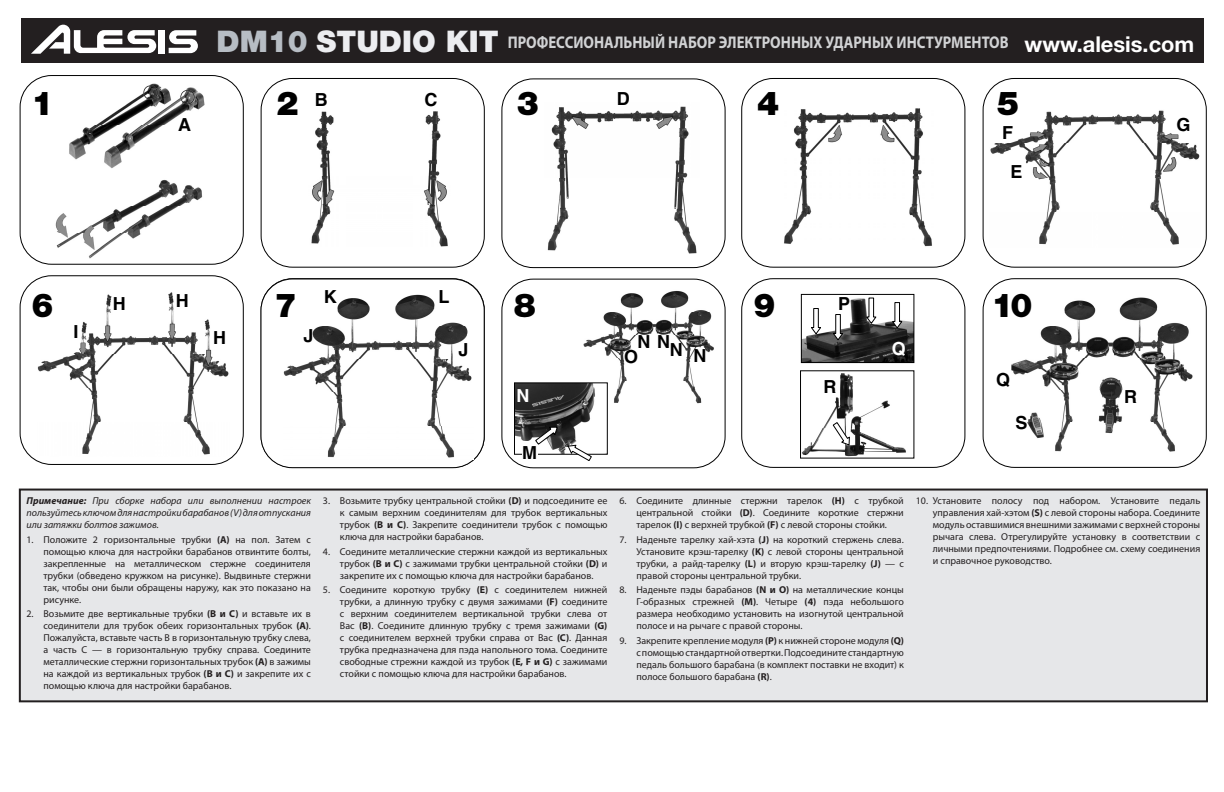
<style>
.page{position:relative;width:1224px;height:792px;background:#fff}
.page>*{position:absolute;margin:0;border:0;box-sizing:border-box;transform-origin:0 0}
.t1{font:900 33px "Helvetica Neue";color:#000}
.t2{font:900 29.8px "Helvetica Neue";color:#ecedf0}
.t3{font:700 21.9px "Helvetica Neue";color:#fff}
.t4{font:700 18px/15px "Helvetica";color:#000}
.t5{font:700 18px "Helvetica";color:#fff}
.t6{font:700 17px "Myriad Pro";color:#d1d2d4;scale:.86 1}
.t7{font:10px/12px "Myriad Pro";color:#231f20;text-align:justify}
.t8{font:italic 10px/12px "Myriad Pro";color:#231f20;text-align:justify}
.s1{color:#b7bdc4}
.s2{font-weight:700}
</style>
<div class="page">
<div style="left:261px;top:78px;width:224px;height:190px;border:1px solid #000;border-radius:31px"></div>
<div style="left:502px;top:79px;width:223px;height:189px;border:1px solid #000;border-radius:31px"></div>
<div style="left:741px;top:78px;width:224px;height:190px;border:1px solid #000;border-radius:31px"></div>
<div style="left:983px;top:78px;width:224px;height:190px;border:1px solid #000;border-radius:31px"></div>
<div style="left:20px;top:275px;width:224px;height:190px;border:1px solid #000;border-radius:31px"></div>
<div style="left:502px;top:279px;width:223px;height:189px;border:1px solid #000;border-radius:31px"></div>
<div style="left:741px;top:278px;width:224px;height:190px;border:1px solid #000;border-radius:31px"></div>
<div style="left:983px;top:278px;width:224px;height:190px;border:1px solid #000;border-radius:31px"></div>
<div style="left:261px;top:279px;width:224px;height:189px;border:1px solid #000;border-radius:31px"></div>
<div style="left:20px;top:75px;width:224px;height:190px;border:1px solid #000;border-radius:31px"></div>
<img style="left:802px;top:373px;width:104px;height:84px">
<img style="left:803px;top:298px;width:109px;height:63px">
<div style="left:801px;top:294px;width:113px;height:69px;border:1px solid #000"></div>
<svg style="left:810px;top:308px;width:12px;height:27px"></svg>
<svg style="left:832px;top:314px;width:12px;height:27px"></svg>
<svg style="left:891px;top:302px;width:12px;height:27px"></svg>
<svg style="left:865px;top:297px;width:12px;height:28px"></svg>
<svg style="left:832px;top:422px;width:18px;height:24px"></svg>
<div style="left:22px;top:18px;width:1182px;height:45px;background:#231f20"></div>
<svg style="left:31px;top:25px;width:125px;height:29px"></svg>
<div style="left:158px;top:30px;width:7px;height:23px;background:#fff"></div>
<svg style="left:169px;top:30px;width:29px;height:23px"></svg>
<img style="left:69px;top:83px;width:136px;height:86px">
<img style="left:55px;top:180px;width:148px;height:79px">
<img style="left:311px;top:111px;width:137px;height:135px">
<img style="left:547px;top:106px;width:150px;height:147px">
<img style="left:784px;top:108px;width:148px;height:139px">
<img style="left:990px;top:110px;width:210px;height:135px">
<img style="left:37px;top:292px;width:192px;height:163px">
<img style="left:283px;top:294px;width:189px;height:164px">
<img style="left:583px;top:290px;width:131px;height:114px">
<img style="left:516px;top:384px;width:90px;height:69px">
<div style="left:514px;top:382px;width:94px;height:73px;border:1px solid #000"></div>
<svg style="left:567px;top:444px;width:25px;height:17px"></svg>
<div style="left:522px;top:441px;width:16px;height:22px;background:#fff"></div>
<svg style="left:535px;top:426px;width:23px;height:19px"></svg>
<img style="left:1011px;top:297px;width:182px;height:155px">
<div style="left:20px;top:490px;width:1187px;height:211px;background:#e6e7e9"></div>
<div style="left:19px;top:489px;width:1189px;height:213px;border:2px solid #231f20"></div>
<h2 class="t2" style="left:217px;top:24px;width:284px"><span class="s1">DM10</span> STUDIO KIT</h2>
<h3 class="t3" style="left:1025px;top:30px;width:171px">www.alesis.com</h3>
<h3 class="t6" style="left:508px;top:31px;width:584px">ПРОФЕССИОНАЛЬНЫЙ НАБОР ЭЛЕКТРОННЫХ УДАРНЫХ ИНСТУРМЕНТОВ</h3>
<h1 class="t1" style="left:32px;top:84px;width:24px">1</h1>
<h1 class="t1" style="left:277px;top:84px;width:24px">2</h1>
<h1 class="t1" style="left:517px;top:84px;width:24px">3</h1>
<h1 class="t1" style="left:757px;top:84px;width:24px">4</h1>
<h3 class="t4" style="left:315px;top:92px;width:14px">B</h3>
<h3 class="t4" style="left:424px;top:92px;width:14px">C</h3>
<h3 class="t4" style="left:617px;top:91px;width:14px">D</h3>
<h1 class="t1" style="left:997px;top:84px;width:24px">5</h1>
<h3 class="t4" style="left:178px;top:117px;width:14px">A</h3>
<h3 class="t4" style="left:1002px;top:125px;width:12px">F</h3>
<h3 class="t4" style="left:1177px;top:117px;width:16px">G</h3>
<h3 class="t4" style="left:1010px;top:164px;width:14px">E</h3>
<h1 class="t1" style="left:32px;top:285px;width:24px">6</h1>
<h3 class="t4" style="left:113px;top:296px;width:14px">H</h3>
<h3 class="t4" style="left:176px;top:293px;width:14px">H</h3>
<h3 class="t4" style="left:74px;top:324px;width:7px">I</h3>
<h3 class="t4" style="left:213px;top:330px;width:14px">H</h3>
<h1 class="t1" style="left:275px;top:285px;width:24px">7</h1>
<h3 class="t4" style="left:303px;top:328px;width:12px">J</h3>
<h3 class="t4" style="left:324px;top:288px;width:14px">K</h3>
<h3 class="t4" style="left:438px;top:289px;width:12px">L</h3>
<h1 class="t1" style="left:514px;top:285px;width:24px">8</h1>
<h1 class="t1" style="left:753px;top:285px;width:24px">9</h1>
<h3 class="t4" style="left:459px;top:342px;width:12px">J</h3>
<h3 class="t4" style="left:624px;top:334px;width:48px;text-indent:14px">N N<br>O</h3>
<h3 class="t4" style="left:670px;top:345px;width:38px">N N</h3>
<h3 class="t5" style="left:516px;top:384px;width:14px">N</h3>
<h3 class="t4" style="left:459px;top:354px;width:12px">J</h3>
<h3 class="t4" style="left:522px;top:445px;width:16px">M</h3>
<h3 class="t4" style="left:838px;top:296px;width:14px">P</h3>
<h3 class="t4" style="left:823px;top:378px;width:14px">R</h3>
<h3 class="t5" style="left:892px;top:338px;width:16px">Q</h3>
<h1 class="t1" style="left:992px;top:285px;width:43px">10</h1>
<h3 class="t4" style="left:996px;top:372px;width:16px">Q</h3>
<h3 class="t4" style="left:1015px;top:415px;width:14px">S</h3>
<h3 class="t4" style="left:1124px;top:389px;width:14px">R</h3>
<p class="t8" style="left:27px;top:494px;width:286px"><span class="s2">Примечание:</span> При сборке набора или выполнении настроек пользуйтесь ключом для настройки барабанов (V) для отпускания или затяжки болтов зажимов.</p>
<p class="t7" style="left:44px;top:533px;width:269px;text-indent:-17px">1. Положите 2 горизонтальные трубки <span class="s2">(A)</span> на пол. Затем с помощью ключа для настройки барабанов отвинтите болты, закрепленные на металлическом стержне соединителя трубки (обведено кружком на рисунке). Выдвиньте стержни так, чтобы они были обращены наружу, как это показано на рисунке.</p>
<p class="t7" style="left:44px;top:608px;width:269px;text-indent:-17px">2. Возьмите две вертикальные трубки <span class="s2">(B и C)</span> и вставьте их в соединители для трубок обеих горизонтальных трубок <span class="s2">(A)</span>.<br>Пожалуйста, вставьте часть B в горизонтальную трубку слева, а часть C — в горизонтальную трубку справа. Соедините металлические стержни горизонтальных трубок <span class="s2">(A)</span> в зажимы на каждой из вертикальных трубок <span class="s2">(B и C)</span> и закрепите их с помощью ключа для настройки барабанов.</p>
<p class="t7" style="left:340px;top:494px;width:269px;text-indent:-17px">3. Возьмите трубку центральной стойки <span class="s2">(D)</span> и подсоедините ее к самым верхним соединителям для трубок вертикальных трубок <span class="s2">(B и C)</span>. Закрепите соединители трубок с помощью ключа для настройки барабанов.</p>
<p class="t7" style="left:340px;top:545px;width:269px;text-indent:-17px">4. Соедините металлические стержни каждой из вертикальных трубок <span class="s2">(B и C)</span> с зажимами трубки центральной стойки <span class="s2">(D)</span> и закрепите их с помощью ключа для настройки барабанов.</p>
<p class="t7" style="left:340px;top:584px;width:269px;text-indent:-17px">5. Соедините короткую трубку <span class="s2">(E)</span> с соединителем нижней трубки, а длинную трубку с двумя зажимами <span class="s2">(F)</span> соедините с верхним соединителем вертикальной трубки слева от Вас <span class="s2">(B)</span>. Соедините длинную трубку с тремя зажимами <span class="s2">(G) </span>с соединителем верхней трубки справа от Вас <span class="s2">(C)</span>. Данная трубка предназначена для пэда напольного тома. Соедините свободные стрежни каждой из трубок <span class="s2">(E, F и G)</span> с зажимами стойки с помощью ключа для настройки барабанов.</p>
<p class="t7" style="left:636px;top:494px;width:269px;text-indent:-17px">6. Соедините длинные стержни тарелок <span class="s2">(H)</span> с трубкой центральной стойки <span class="s2">(D)</span>. Соедините короткие стержни тарелок <span class="s2">(I)</span> с верхней трубкой <span class="s2">(F)</span> с левой стороны стойки.</p>
<p class="t7" style="left:636px;top:533px;width:269px;text-indent:-17px">7. Наденьте тарелку хай-хэта <span class="s2">(J)</span> на короткий стержень слева.<br>Установите крэш-тарелку <span class="s2">(K)</span> с левой стороны центральной трубки, а райд-тарелку <span class="s2">(L)</span> и вторую крэш-тарелку <span class="s2">(J)</span> — с правой стороны центральной трубки.</p>
<p class="t7" style="left:636px;top:584px;width:269px;text-indent:-17px">8. Наденьте пэды барабанов <span class="s2">(N и O)</span> на металлические концы Г-образных стрежней <span class="s2">(M)</span>. Четыре <span class="s2">(4)</span> пэда небольшого размера необходимо установить на изогнутой центральной полосе и на рычаге с правой стороны.</p>
<p class="t7" style="left:636px;top:635px;width:269px;text-indent:-17px">9. Закрепите крепление модуля <span class="s2">(P)</span> к нижней стороне модуля <span class="s2">(Q) </span>с помощью стандартной отвертки. Подсоедините стандартную педаль большого барабана (в комплект поставки не входит) к полосе большого барабана <span class="s2">(R)</span>.</p>
<p class="t7" style="left:933px;top:494px;width:269px;text-indent:-17px">10. Установите полосу под набором. Установите педаль управления хай-хэтом <span class="s2">(S)</span> с левой стороны набора. Соедините модуль оставшимися внешними зажимами с верхней стороны рычага слева. Отрегулируйте установку в соответствии с личными предпочтениями. Подробнее см. схему соединения и справочное руководство.</p>
</div>
